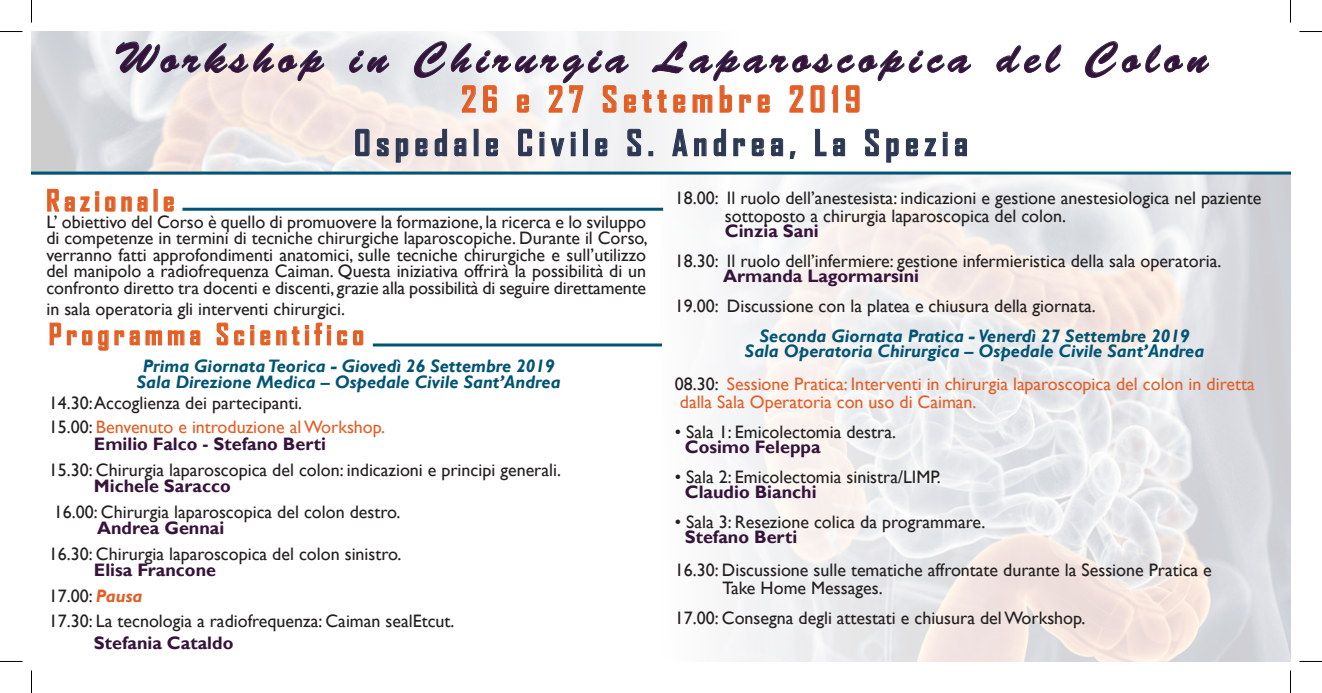
<style>
.page{position:relative;width:1322px;height:693px;background:#fff}
.page>*{position:absolute;margin:0;border:0;box-sizing:border-box;transform-origin:0 0}
.t1{font:43.2px "Brush Script Std";letter-spacing:.14em;color:#36133a}
.t2{font:700 34.5px "Agency FB";letter-spacing:.16em;color:#2d3854}
.t3{font:700 34.5px "Agency FB";letter-spacing:.16em;color:#e25f26}
.t4{font:700 28.5px "Agency FB";letter-spacing:.16em;color:#e25f26}
.t5{font:18px/16.5px "Gill Sans";color:#231f20;text-align:justify}
.t6{font:italic 700 18px "Gill Sans";color:#005474}
.t7{font:18px/18px "Gill Sans";color:#e25f26}
.t8{font:700 18px "Gill Sans";color:#36133a}
.s1{color:#231f20}
.s2{font-weight:700;font-style:italic;color:#e25f26}
</style>
<div class="page">
<img style="left:661px;top:174px;width:629px;height:487px">
<img style="left:32px;top:32px;width:707px;height:139px">
<svg style="left:114px;top:41px;width:210px;height:40px;background:#d3d1d3"></svg>
<svg style="left:349px;top:50px;width:40px;height:23px"></svg>
<svg style="left:996px;top:44px;width:65px;height:29px"></svg>
<svg style="left:1085px;top:41px;width:124px;height:37px"></svg>
<svg style="left:414px;top:41px;width:222px;height:72px"></svg>
<svg style="left:642px;top:41px;width:329px;height:72px"></svg>
<svg style="left:355px;top:128px;width:15px;height:28px"></svg>
<svg style="left:377px;top:138px;width:12px;height:18px"></svg>
<svg style="left:396px;top:138px;width:12px;height:25px"></svg>
<svg style="left:415px;top:138px;width:13px;height:18px"></svg>
<svg style="left:434px;top:128px;width:13px;height:28px"></svg>
<svg style="left:454px;top:138px;width:13px;height:18px"></svg>
<div style="left:474px;top:129px;width:4px;height:27px;border:1px solid #26344f"></div>
<svg style="left:486px;top:138px;width:12px;height:18px"></svg>
<svg style="left:518px;top:128px;width:14px;height:28px"></svg>
<svg style="left:540px;top:132px;width:4px;height:4px"></svg>
<svg style="left:550px;top:138px;width:15px;height:18px"></svg>
<svg style="left:571px;top:132px;width:4px;height:4px"></svg>
<div style="left:571px;top:138px;width:4px;height:18px;border:1px solid #26344f"></div>
<div style="left:583px;top:129px;width:5px;height:27px;border:1px solid #26344f"></div>
<svg style="left:595px;top:138px;width:12px;height:18px"></svg>
<svg style="left:627px;top:128px;width:14px;height:28px"></svg>
<svg style="left:648px;top:151px;width:5px;height:5px"></svg>
<svg style="left:672px;top:128px;width:16px;height:28px"></svg>
<svg style="left:694px;top:138px;width:13px;height:18px"></svg>
<svg style="left:713px;top:128px;width:13px;height:28px"></svg>
<svg style="left:733px;top:138px;width:12px;height:18px"></svg>
<svg style="left:751px;top:138px;width:13px;height:18px"></svg>
<svg style="left:771px;top:138px;width:12px;height:18px"></svg>
<svg style="left:790px;top:151px;width:6px;height:8px"></svg>
<svg style="left:815px;top:128px;width:11px;height:28px"></svg>
<svg style="left:833px;top:138px;width:12px;height:18px"></svg>
<svg style="left:865px;top:128px;width:14px;height:28px"></svg>
<svg style="left:886px;top:138px;width:13px;height:25px"></svg>
<svg style="left:905px;top:138px;width:13px;height:18px"></svg>
<svg style="left:924px;top:138px;width:12px;height:18px"></svg>
<svg style="left:943px;top:132px;width:4px;height:4px"></svg>
<div style="left:943px;top:138px;width:4px;height:18px;border:1px solid #26344f"></div>
<svg style="left:955px;top:138px;width:12px;height:18px"></svg>
<hr style="left:32px;top:171px;width:1258px;height:3px;background:#005474">
<svg style="left:47px;top:188px;width:52px;height:24px"></svg>
<div style="left:95px;top:197px;width:4px;height:14px;border:1px solid #e25f26"></div>
<svg style="left:105px;top:196px;width:43px;height:16px"></svg>
<div style="left:154px;top:189px;width:4px;height:22px;border:1px solid #e25f26"></div>
<svg style="left:163px;top:196px;width:11px;height:16px"></svg>
<svg style="left:49px;top:322px;width:12px;height:23px"></svg>
<svg style="left:67px;top:330px;width:95px;height:20px"></svg>
<svg style="left:168px;top:330px;width:33px;height:15px"></svg>
<svg style="left:216px;top:322px;width:12px;height:23px"></svg>
<svg style="left:234px;top:330px;width:10px;height:15px"></svg>
<svg style="left:250px;top:325px;width:4px;height:4px"></svg>
<div style="left:250px;top:330px;width:4px;height:15px;border:1px solid #e25f26"></div>
<svg style="left:260px;top:322px;width:71px;height:23px"></svg>
<div style="left:327px;top:330px;width:4px;height:15px;border:1px solid #e25f26"></div>
<svg style="left:337px;top:330px;width:10px;height:15px"></svg>
<svg style="left:353px;top:330px;width:10px;height:15px"></svg>
<hr style="left:182px;top:208px;width:481px;height:3px;background:#005474">
<hr style="left:373px;top:343px;width:289px;height:3px;background:#005474">
<svg style="left:0;top:31px;width:22px;height:1px"></svg>
<svg style="left:1299px;top:31px;width:23px;height:1px"></svg>
<svg style="left:0;top:661px;width:22px;height:1px"></svg>
<svg style="left:1299px;top:661px;width:23px;height:1px"></svg>
<svg style="left:31px;top:0;width:1px;height:23px"></svg>
<svg style="left:31px;top:670px;width:1px;height:22px"></svg>
<svg style="left:1290px;top:0;width:1px;height:23px"></svg>
<svg style="left:1290px;top:670px;width:1px;height:22px"></svg>
<p class="t1" style="left:114px;top:34px;width:1095px">Workshop in Chirurgia Laparoscopica del Colon</p>
<p class="t3" style="left:461px;top:78px;width:401px">26 e 27 Settembre 2019</p>
<p class="t2" style="left:354px;top:121px;width:615px">Ospedale Civile S. Andrea, La Spezia</p>
<p class="t4" style="left:46px;top:183px;width:129px">Razionale</p>
<p class="t5" style="left:46px;top:213px;width:603px">L’ obiettivo del Corso è quello di promuovere la formazione, la ricerca e lo sviluppo di competenze in termini di tecniche chirurgiche laparoscopiche. Durante il Corso, verranno fatti approfondimenti anatomici, sulle tecniche chirurgiche e sull’utilizzo del manipolo a radiofrequenza Caiman. Questa iniziativa offrirà la possibilità di un confronto diretto tra docenti e discenti, grazie alla possibilità di seguire direttamente</p>
<p class="t5" style="left:46px;top:301px;width:300px">in sala operatoria gli interventi chirurgici.</p>
<p class="t4" style="left:49px;top:316px;width:317px">Programma Scientifico</p>
<p class="t6" style="left:143px;top:355px;width:413px">Prima Giornata Teorica - Giovedì 26 Settembre 2019</p>
<p class="t6" style="left:137px;top:372px;width:425px">Sala Direzione Medica – Ospedale Civile Sant’Andrea</p>
<p class="t5" style="left:49px;top:395px;width:255px">14.30: Accoglienza dei partecipanti.</p>
<p class="t7" style="left:49px;top:418px;width:338px"><span class="s1">15.00:</span> Benvenuto e introduzione al Workshop.</p>
<p class="t8" style="left:94px;top:433px;width:234px">Emilio Falco - Stefano Berti</p>
<p class="t5" style="left:49px;top:461px;width:513px">15.30: Chirurgia laparoscopica del colon: indicazioni e principi generali.</p>
<p class="t8" style="left:94px;top:475px;width:138px">Michele Saracco</p>
<p class="t5" style="left:54px;top:503px;width:348px">16.00: Chirurgia laparoscopica del colon destro.</p>
<p class="t8" style="left:97px;top:517px;width:129px">Andrea Gennai</p>
<p class="t5" style="left:49px;top:545px;width:354px">16.30: Chirurgia laparoscopica del colon sinistro.</p>
<p class="t8" style="left:94px;top:559px;width:124px">Elisa Francone</p>
<p class="t5" style="left:49px;top:587px;width:95px">17.00: <span class="s2">Pausa</span></p>
<p class="t5" style="left:49px;top:613px;width:407px">17.30: La tecnologia a radiofrequenza: Caiman sealEtcut.</p>
<p class="t8" style="left:94px;top:631px;width:141px">Stefania Cataldo</p>
<p class="t5" style="left:675px;top:190px;width:588px">18.00: Il ruolo dell’anestesista: indicazioni e gestione anestesiologica nel paziente</p>
<p class="t5" style="left:725px;top:208px;width:343px">sottoposto a chirurgia laparoscopica del colon.</p>
<p class="t8" style="left:725px;top:220px;width:95px">Cinzia Sani</p>
<p class="t5" style="left:675px;top:253px;width:548px">18.30: Il ruolo dell’infermiere: gestione infermieristica della sala operatoria.</p>
<p class="t8" style="left:723px;top:265px;width:197px">Armanda Lagormarsini</p>
<p class="t5" style="left:675px;top:298px;width:422px">19.00: Discussione con la platea e chiusura della giornata.</p>
<p class="t6" style="left:760px;top:325px;width:431px">Seconda Giornata Pratica - Venerdì 27 Settembre 2019</p>
<p class="t6" style="left:745px;top:340px;width:461px">Sala Operatoria Chirurgica – Ospedale Civile Sant’Andrea</p>
<p class="t7" style="left:675px;top:375px;width:581px"><span class="s1">08.30:</span> Sessione Pratica: Interventi in chirurgia laparoscopica del colon in diretta dalla Sala Operatoria con uso di Caiman.</p>
<p class="t5" style="left:675px;top:424px;width:223px">• Sala 1: Emicolectomia destra.</p>
<p class="t8" style="left:685px;top:436px;width:137px">Cosimo Feleppa</p>
<p class="t5" style="left:675px;top:469px;width:267px">• Sala 2: Emicolectomia sinistra/LIMP.</p>
<p class="t8" style="left:685px;top:481px;width:133px">Claudio Bianchi</p>
<p class="t5" style="left:675px;top:514px;width:312px">• Sala 3: Resezione colica da programmare.</p>
<p class="t8" style="left:685px;top:526px;width:114px">Stefano Berti</p>
<p class="t5" style="left:675px;top:562px;width:538px">16.30: Discussione sulle tematiche affrontate durante la Sessione Pratica e</p>
<p class="t5" style="left:722px;top:580px;width:161px">Take Home Messages.</p>
<p class="t5" style="left:675px;top:610px;width:412px">17.00: Consegna degli attestati e chiusura del Workshop.</p>
</div>
